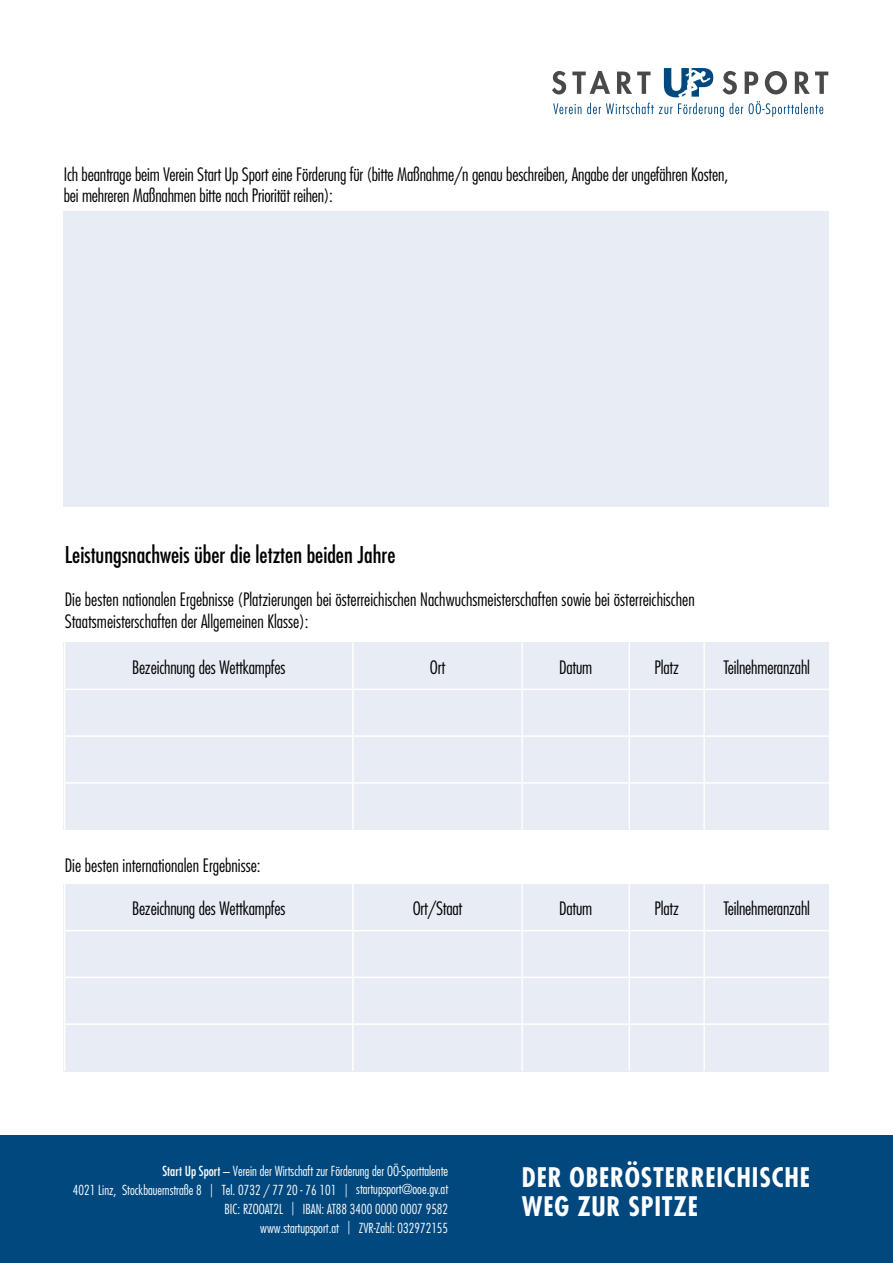
<style>
.page{position:relative;width:893px;height:1263px;background:#fff}
.page>*{position:absolute;margin:0;border:0;box-sizing:border-box;transform-origin:0 0}
.t1{font:700 condensed 26.25px/29.5px "Futura";letter-spacing:.03em;color:#fff}
.t2{font:condensed 22.5px "Futura";color:#000}
.t3{font:300 condensed 18px/21.6px "Futura";letter-spacing:-.01em;color:#000}
.t4{font:300 condensed 13.5px/18.8px "Futura";color:#fff;text-align:right}
.s1{font-weight:400}
</style>
<div class="page">
<svg style="left:552px;top:68px;width:276px;height:49px"></svg>
<div style="left:0;top:1135px;width:893px;height:128px;background:#00487e"></div>
<div style="left:64px;top:211px;width:765px;height:296px;background:#e8ecf4"></div>
<div style="left:64px;top:884px;width:765px;height:187px;background:#e8ecf4"></div>
<hr style="left:352px;top:884px;width:2px;height:46px;background:#fff">
<hr style="left:521px;top:884px;width:2px;height:46px;background:#fff">
<hr style="left:629px;top:884px;width:1px;height:46px;background:#fff">
<hr style="left:703px;top:884px;width:2px;height:46px;background:#fff">
<hr style="left:352px;top:931px;width:2px;height:45px;background:#fff">
<hr style="left:521px;top:931px;width:2px;height:45px;background:#fff">
<hr style="left:629px;top:931px;width:1px;height:45px;background:#fff">
<hr style="left:703px;top:931px;width:2px;height:45px;background:#fff">
<hr style="left:352px;top:978px;width:2px;height:45px;background:#fff">
<hr style="left:521px;top:978px;width:2px;height:45px;background:#fff">
<hr style="left:629px;top:978px;width:1px;height:45px;background:#fff">
<hr style="left:703px;top:978px;width:2px;height:45px;background:#fff">
<hr style="left:352px;top:1025px;width:2px;height:46px;background:#fff">
<hr style="left:521px;top:1025px;width:2px;height:46px;background:#fff">
<hr style="left:629px;top:1025px;width:1px;height:46px;background:#fff">
<hr style="left:703px;top:1025px;width:2px;height:46px;background:#fff">
<hr style="left:64px;top:884px;width:1px;height:46px;background:#fff">
<hr style="left:64px;top:930px;width:289px;height:1px;background:#fff">
<hr style="left:64px;top:931px;width:1px;height:45px;background:#fff">
<hr style="left:353px;top:930px;width:169px;height:1px;background:#fff">
<hr style="left:522px;top:930px;width:107px;height:1px;background:#fff">
<hr style="left:629px;top:930px;width:75px;height:1px;background:#fff">
<hr style="left:704px;top:930px;width:125px;height:1px;background:#fff">
<hr style="left:64px;top:976px;width:289px;height:2px;background:#fff">
<hr style="left:64px;top:978px;width:1px;height:45px;background:#fff">
<hr style="left:353px;top:976px;width:169px;height:2px;background:#fff">
<hr style="left:522px;top:976px;width:107px;height:2px;background:#fff">
<hr style="left:629px;top:976px;width:75px;height:2px;background:#fff">
<hr style="left:704px;top:976px;width:125px;height:2px;background:#fff">
<hr style="left:64px;top:1023px;width:289px;height:2px;background:#fff">
<hr style="left:64px;top:1025px;width:1px;height:46px;background:#fff">
<hr style="left:353px;top:1023px;width:169px;height:2px;background:#fff">
<hr style="left:522px;top:1023px;width:107px;height:2px;background:#fff">
<hr style="left:629px;top:1023px;width:75px;height:2px;background:#fff">
<hr style="left:704px;top:1023px;width:125px;height:2px;background:#fff">
<div style="left:64px;top:642px;width:765px;height:188px;background:#e8ecf4"></div>
<hr style="left:352px;top:642px;width:2px;height:46px;background:#fff">
<hr style="left:521px;top:642px;width:2px;height:46px;background:#fff">
<hr style="left:629px;top:642px;width:1px;height:46px;background:#fff">
<hr style="left:703px;top:642px;width:2px;height:46px;background:#fff">
<hr style="left:352px;top:690px;width:2px;height:45px;background:#fff">
<hr style="left:521px;top:690px;width:2px;height:45px;background:#fff">
<hr style="left:629px;top:690px;width:1px;height:45px;background:#fff">
<hr style="left:703px;top:690px;width:2px;height:45px;background:#fff">
<hr style="left:352px;top:737px;width:2px;height:45px;background:#fff">
<hr style="left:521px;top:737px;width:2px;height:45px;background:#fff">
<hr style="left:629px;top:737px;width:1px;height:45px;background:#fff">
<hr style="left:703px;top:737px;width:2px;height:45px;background:#fff">
<hr style="left:352px;top:784px;width:2px;height:46px;background:#fff">
<hr style="left:521px;top:784px;width:2px;height:46px;background:#fff">
<hr style="left:629px;top:784px;width:1px;height:46px;background:#fff">
<hr style="left:703px;top:784px;width:2px;height:46px;background:#fff">
<hr style="left:64px;top:642px;width:1px;height:46px;background:#fff">
<hr style="left:64px;top:688px;width:289px;height:2px;background:#fff">
<hr style="left:64px;top:690px;width:1px;height:45px;background:#fff">
<hr style="left:353px;top:688px;width:169px;height:2px;background:#fff">
<hr style="left:522px;top:688px;width:107px;height:2px;background:#fff">
<hr style="left:629px;top:688px;width:75px;height:2px;background:#fff">
<hr style="left:704px;top:688px;width:125px;height:2px;background:#fff">
<hr style="left:64px;top:735px;width:289px;height:2px;background:#fff">
<hr style="left:64px;top:737px;width:1px;height:45px;background:#fff">
<hr style="left:353px;top:735px;width:169px;height:2px;background:#fff">
<hr style="left:522px;top:735px;width:107px;height:2px;background:#fff">
<hr style="left:629px;top:735px;width:75px;height:2px;background:#fff">
<hr style="left:704px;top:735px;width:125px;height:2px;background:#fff">
<hr style="left:64px;top:782px;width:289px;height:2px;background:#fff">
<hr style="left:64px;top:784px;width:1px;height:46px;background:#fff">
<hr style="left:353px;top:782px;width:169px;height:2px;background:#fff">
<hr style="left:522px;top:782px;width:107px;height:2px;background:#fff">
<hr style="left:629px;top:782px;width:75px;height:2px;background:#fff">
<hr style="left:704px;top:782px;width:125px;height:2px;background:#fff">
<p class="t3" style="left:64px;top:163px;width:666px">Ich beantrage beim Verein Start Up Sport eine Förderung für (bitte Maßnahme/n genau beschreiben, Angabe der ungefähren Kosten, bei mehreren Maßnahmen bitte nach Priorität reihen):</p>
<p class="t2" style="left:65px;top:541px;width:332px">Leistungsnachweis über die letzten beiden Jahre</p>
<p class="t3" style="left:65px;top:589px;width:631px">Die besten nationalen Ergebnisse (Platzierungen bei österreichischen Nachwuchsmeisterschaften sowie bei österreichischen<br>Staatsmeisterschaften der Allgemeinen Klasse):</p>
<p class="t3" style="left:132px;top:656px;width:155px">Bezeichnung des Wettkampfes</p>
<p class="t3" style="left:430px;top:656px;width:17px">Ort</p>
<p class="t3" style="left:559px;top:656px;width:35px">Datum</p>
<p class="t3" style="left:654px;top:656px;width:26px">Platz</p>
<p class="t3" style="left:723px;top:656px;width:88px">Teilnehmeranzahl</p>
<p class="t3" style="left:65px;top:854px;width:197px">Die besten internationalen Ergebnisse:</p>
<p class="t3" style="left:132px;top:898px;width:155px">Bezeichnung des Wettkampfes</p>
<p class="t3" style="left:413px;top:898px;width:51px">Ort/Staat</p>
<p class="t3" style="left:559px;top:898px;width:35px">Datum</p>
<p class="t3" style="left:654px;top:898px;width:26px">Platz</p>
<p class="t3" style="left:723px;top:898px;width:88px">Teilnehmeranzahl</p>
<p class="t4" style="left:73px;top:1162px;width:377px"><span class="s1">Start Up Sport –</span> Verein der Wirtschaft zur Förderung der OÖ-Sporttalente<br>4021 Linz, Stockbauernstraße 8 | Tel. 0732 / 77 20 - 76 101 | startupsport@ooe.gv.at BIC: RZOOAT2L | IBAN: AT88 3400 0000 0007 9582<br>www.startupsport.at | ZVR-Zahl: 032972155</p>
<h1 class="t1" style="left:522px;top:1162px;width:290px">DER OBERÖSTERREICHISCHE<br>WEG ZUR SPITZE</h1>
</div>
